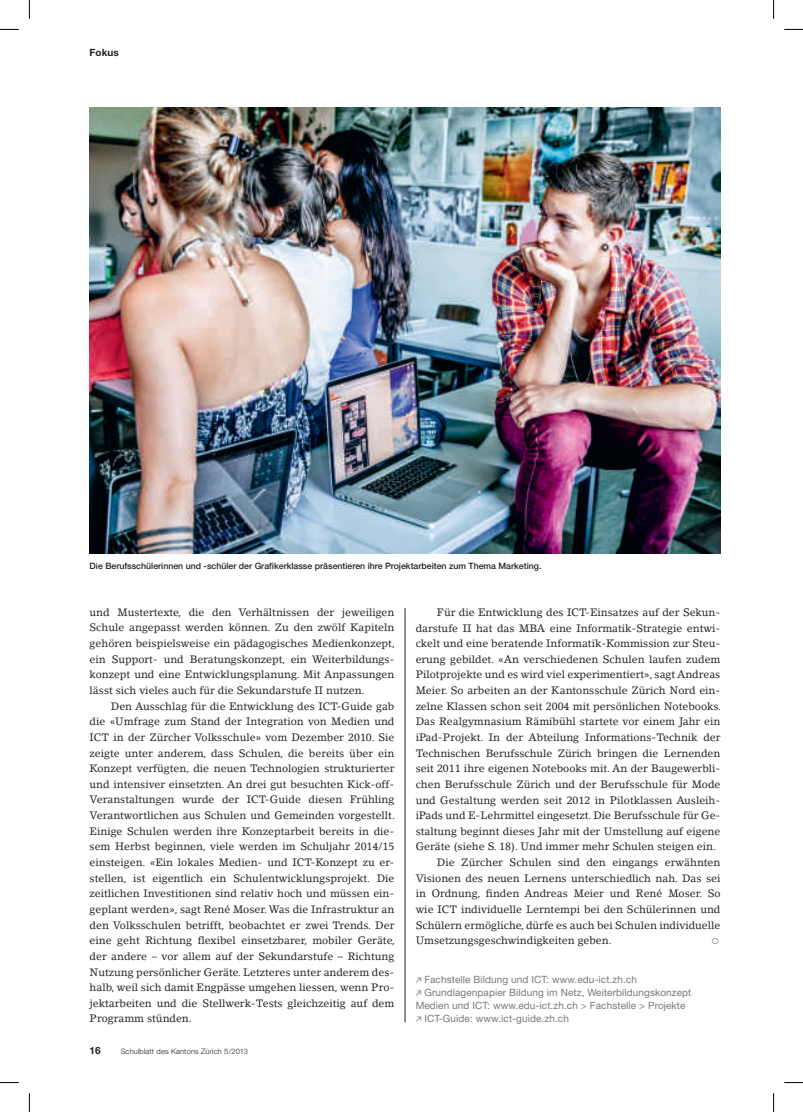
<style>
.page{position:relative;width:803px;height:1112px;background:#fff}
.page>*{position:absolute;margin:0;border:0;box-sizing:border-box;transform-origin:0 0}
.t1{font:10.62px/15.6px "Lino Letter LT";color:#231f20;text-align:justify}
.t2{font:10px/13.1px "Helvetica Neue LT Std";letter-spacing:.01em;color:#76787b}
.t3{font:700 10px "Helvetica Neue LT Std";color:#231f20}
.t4{font:500 8.75px "Helvetica Neue LT Std";color:#231f20}
.t5{font:300 7.5px "Helvetica Neue LT Std";letter-spacing:.02em;color:#231f20}
.s1{font-family:"Info";font-size:8.12px}
</style>
<div class="page">
<hr style="left:405px;top:608px;width:1px;height:414px;background:#231f20">
<img style="left:90px;top:107px;width:631px;height:446px">
<svg style="left:0;top:29px;width:19px;height:1px"></svg>
<svg style="left:784px;top:29px;width:19px;height:1px"></svg>
<svg style="left:0;top:1082px;width:19px;height:1px"></svg>
<svg style="left:784px;top:1082px;width:19px;height:1px"></svg>
<svg style="left:29px;top:0;width:1px;height:19px"></svg>
<svg style="left:29px;top:1093px;width:1px;height:18px"></svg>
<svg style="left:773px;top:0;width:1px;height:19px"></svg>
<svg style="left:773px;top:1093px;width:1px;height:18px"></svg>
<p class="t3" style="left:90px;top:46px;width:31px">Fokus</p>
<p class="t4" style="left:90px;top:560px;width:453px">Die Berufsschülerinnen und -schüler der Grafikerklasse präsentieren ihre Projektarbeiten zum Thema Marketing.</p>
<p class="t1" style="left:90px;top:604px;width:307px">und Mustertexte, die den Verhältnissen der jeweiligen Schule angepasst werden können. Zu den zwölf Kapiteln gehören beispielsweise ein pädagogisches Medienkonzept, ein Support- und Beratungskonzept, ein Weiterbildungs&shy;konzept und eine Entwicklungsplanung. Mit Anpassungen lässt sich vieles auch für die Sekundarstufe II nutzen.</p>
<p class="t1" style="left:90px;top:697px;width:307px;text-align:left;text-indent:21px">Den Ausschlag für die Entwicklung des ICT- Guide gab die «Umfrage zum Stand der Integration von Medien und ICT in der Zürcher Volksschule» vom Dezember 2010. Sie zeigte unter anderem, dass Schulen, die bereits über ein Konzept verfügten, die neuen Technologien strukturierter und intensiver einsetzten. An drei gut besuchten Kick- off-Veranstaltungen wurde der ICT- Guide diesen Frühling Verantwortlichen aus Schulen und Gemeinden vorgestellt.<br>Einige Schulen werden ihre Konzeptarbeit bereits in die&shy;sem Herbst beginnen, viele werden im Schuljahr 2014/15 einsteigen. «Ein lokales Medien- und ICT- Konzept zu er&shy;stellen, ist eigentlich ein Schulentwicklungsprojekt. Die zeitlichen Investitionen sind relativ hoch und müssen ein&shy;geplant werden», sagt René Moser. Was die Infrastruktur an den Volksschulen betrifft, beobachtet er zwei Trends. Der eine geht Richtung flexibel einsetzbarer, mobiler Geräte, der andere – vor allem auf der Sekundarstufe – Richtung Nutzung persönlicher Geräte. Letzteres unter anderem des&shy;halb, weil sich damit Engpässe umgehen liessen, wenn Pro&shy;jektarbeiten und die Stellwerk- Tests gleichzeitig auf dem Programm stünden.</p>
<p class="t3" style="left:90px;top:1044px;width:13px">16</p>
<p class="t5" style="left:121px;top:1046px;width:129px">Schulblatt des Kantons Zürich 5/2013</p>
<p class="t1" style="left:437px;top:604px;width:285px">Für die Entwicklung des ICT- Einsatzes auf der Sekun-</p>
<p class="t1" style="left:416px;top:619px;width:306px">darstufe II hat das MBA eine Informatik- Strategie entwi-</p>
<p class="t1" style="left:416px;top:635px;width:306px">ckelt und eine beratende Informatik- Kommission zur Steu-</p>
<p class="t1" style="left:416px;top:651px;width:306px">erung gebildet. «An verschiedenen Schulen laufen zudem</p>
<p class="t1" style="left:416px;top:666px;width:306px">Pilotprojekte und es wird viel experimentiert», sagt Andreas</p>
<p class="t1" style="left:416px;top:682px;width:306px">Meier. So arbeiten an der Kantonsschule Zürich Nord ein-</p>
<p class="t1" style="left:416px;top:698px;width:307px">zelne Klassen schon seit 2004 mit persönlichen Notebooks.</p>
<p class="t1" style="left:416px;top:713px;width:306px">Das Realgymnasium Rämibühl startete vor einem Jahr ein</p>
<p class="t1" style="left:416px;top:729px;width:306px">iPad- Projekt. In der Abteilung Informations- Technik der</p>
<p class="t1" style="left:416px;top:744px;width:306px">Technischen Berufsschule Zürich bringen die Lernenden</p>
<p class="t1" style="left:416px;top:760px;width:306px">seit 2011 ihre eigenen Notebooks mit. An der Baugewerbli-</p>
<p class="t1" style="left:416px;top:776px;width:306px">chen Berufsschule Zürich und der Berufsschule für Mode</p>
<p class="t1" style="left:416px;top:791px;width:304px">und Gestaltung werden seit 2012 in Pilotklassen Ausleih-</p>
<p class="t1" style="left:416px;top:807px;width:306px">iPads und E- Lehrmittel eingesetzt. Die Berufsschule für Ge-</p>
<p class="t1" style="left:416px;top:823px;width:306px">staltung beginnt dieses Jahr mit der Umstellung auf eigene</p>
<p class="t1" style="left:416px;top:838px;width:302px">Geräte (siehe S. 18). Und immer mehr Schulen steigen ein.</p>
<p class="t1" style="left:437px;top:854px;width:285px">Die Zürcher Schulen sind den eingangs erwähnten</p>
<p class="t1" style="left:416px;top:870px;width:306px">Visionen des neuen Lernens unterschiedlich nah. Das sei</p>
<p class="t1" style="left:416px;top:885px;width:306px">in Ordnung, finden Andreas Meier und René Moser. So</p>
<p class="t1" style="left:416px;top:901px;width:306px">wie ICT individuelle Lerntempi bei den Schülerinnen und</p>
<p class="t1" style="left:416px;top:916px;width:306px">Schülern ermögliche, dürfe es auch bei Schulen individuelle</p>
<p class="t1" style="left:416px;top:932px;width:198px">Umsetzungsgeschwindigkeiten geben.</p>
<p class="t2" style="left:416px;top:972px;width:277px"><span class="s1">∑</span> Fachstelle Bildung und ICT: www.edu-ict.zh.ch<br><span class="s1">∑</span> Grundlagenpapier Bildung im Netz, Weiterbildungskonzept Medien und ICT: www.edu-ict.zh.ch &gt; Fachstelle &gt; Projekte <span class="s1">∑</span> ICT-Guide: www.ict-guide.zh.ch</p>
</div>
